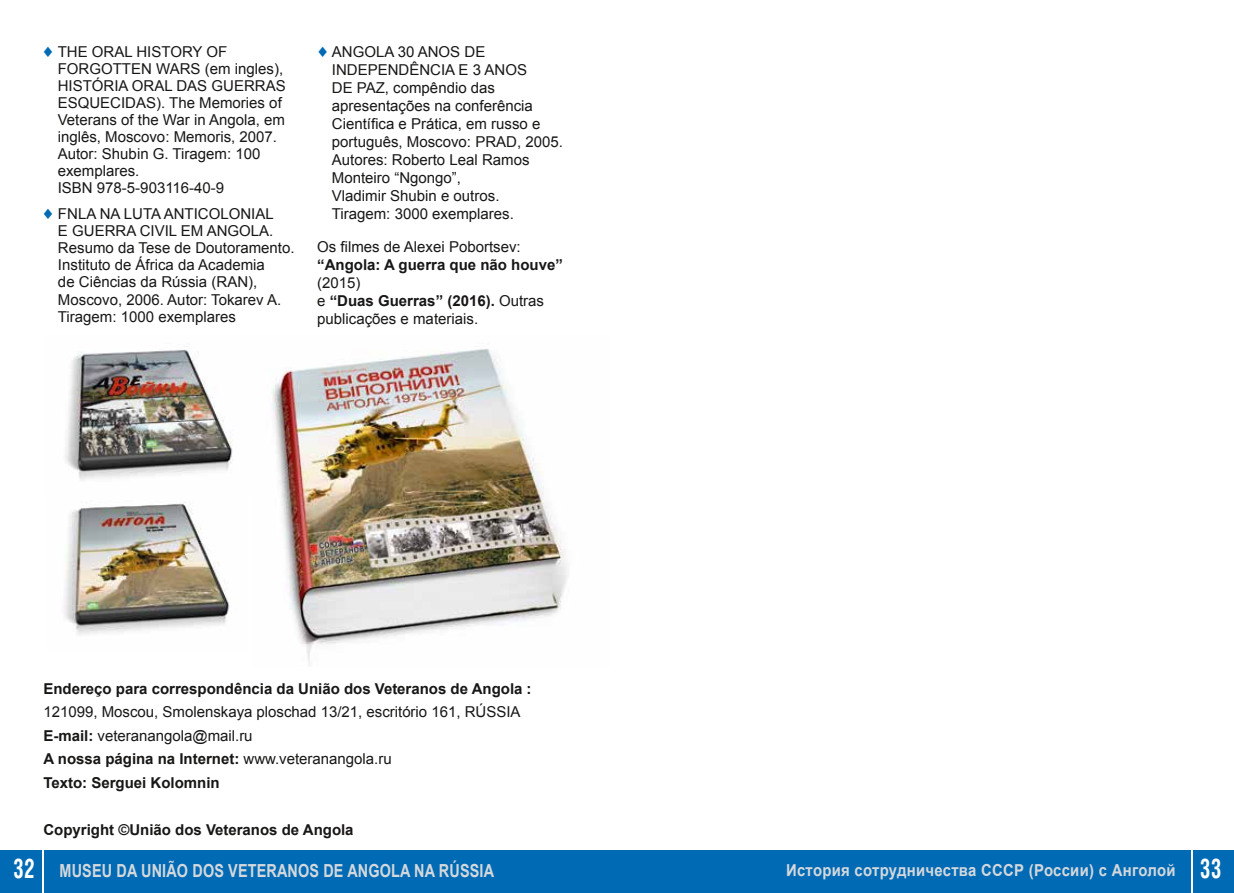
<style>
.page{position:relative;width:1234px;height:893px;background:#fff}
.page>*{position:absolute;margin:0;border:0;box-sizing:border-box;transform-origin:0 0}
.t1{font:700 18px "Arial";letter-spacing:.01em;color:#d4d8dc;scale:.8 1}
.t2{font:700 16.5px "Arial";letter-spacing:.02em;color:#d4d8dc;scale:.9 1}
.t3{font:15px/17.1px "Arial";color:#181716}
.t4{font:700 15px "Arial";color:#181716}
.s1{color:#006ab4}
.s2{font-weight:700}
.s3{font-family:"Helios Cond";font-size:27px;color:#fff}
</style>
<div class="page">
<div style="left:0;top:850px;width:617px;height:43px;background:#006ab4"></div>
<div style="left:617px;top:850px;width:616px;height:43px;background:#006ab4"></div>
<hr style="left:43px;top:850px;width:1px;height:43px;background:#fff">
<hr style="left:1191px;top:850px;width:1px;height:43px;background:#fff">
<img style="left:65px;top:346px;width:168px;height:135px">
<img style="left:63px;top:502px;width:167px;height:133px">
<img style="left:271px;top:349px;width:297px;height:316px">
<p class="t3" style="left:58px;top:43px;width:229px;text-indent:-15px"><span class="s1">♦</span> THE ORAL HISTORY OF<br>FORGOTTEN WARS (em ingles),<br>HISTÓRIA ORAL DAS GUERRAS<br>ESQUECIDAS). The Memories of<br>Veterans of the War in Angola, em inglês, Moscovo: Memoris, 2007.<br>Autor: Shubin G. Tiragem: 100 exemplares.<br>ISBN 978-5-903116-40-9</p>
<p class="t3" style="left:58px;top:205px;width:238px;text-indent:-15px"><span class="s1">♦</span> FNLA NA LUTA ANTICOLONIAL<br>E GUERRA CIVIL EM ANGOLA.<br>Resumo da Tese de Doutoramento.<br>Instituto de África da Academia<br>de Ciências da Rússia (RAN),<br>Moscovo, 2006. Autor: Tokarev A.<br>Tiragem: 1000 exemplares</p>
<p class="t3" style="left:332px;top:43px;width:232px;line-height:18px;text-indent:-15px"><span class="s1">♦</span> ANGOLA 30 ANOS DE<br>INDEPENDÊNCIA E 3 ANOS<br>DE PAZ, compêndio das apresentações na conferência<br>Científica e Prática, em russo e português, Moscovo: PRAD, 2005.<br>Autores: Roberto Leal Ramos<br>Monteiro “Ngongo”,<br>Vladimir Shubin e outros.<br>Tiragem: 3000 exemplares.</p>
<p class="t3" style="left:317px;top:238px;width:205px">Os filmes de Alexei Pobortsev:</p>
<p class="t4" style="left:317px;top:255px;width:247px">“Angola: A guerra que não houve”</p>
<p class="t3" style="left:317px;top:274px;width:228px;line-height:18px">(2015)<br>e <span class="s2">“Duas Guerras” (2016).</span> Outras publicações e materiais.</p>
<p class="t4" style="left:43px;top:678px;width:489px">Endereço para correspondência da União dos Veteranos de Angola :</p>
<p class="t3" style="left:43px;top:700px;width:478px;line-height:23.5px">121099, Moscou, Smolenskaya ploschad 13/21, escritório 161, RÚSSIA <span class="s2">E-mail:</span> veteranangola@mail.ru<br><span class="s2">A nossa página na Internet:</span> www.veteranangola.ru<br><span class="s2">Texto: Serguei Kolomnin</span></p>
<p class="t4" style="left:43px;top:819px;width:311px">Copyright ©União dos Veteranos de Angola</p>
<p class="t1" style="left:13px;top:859px;width:602px"><span class="s3">32</span> MUSEU DA UNIÃO DOS VETERANOS DE ANGOLA NA RÚSSIA</p>
<p class="t2" style="left:786px;top:859px;width:485px">История сотрудничества СССР (России) с Анголой <span class="s3">33</span></p>
</div>
